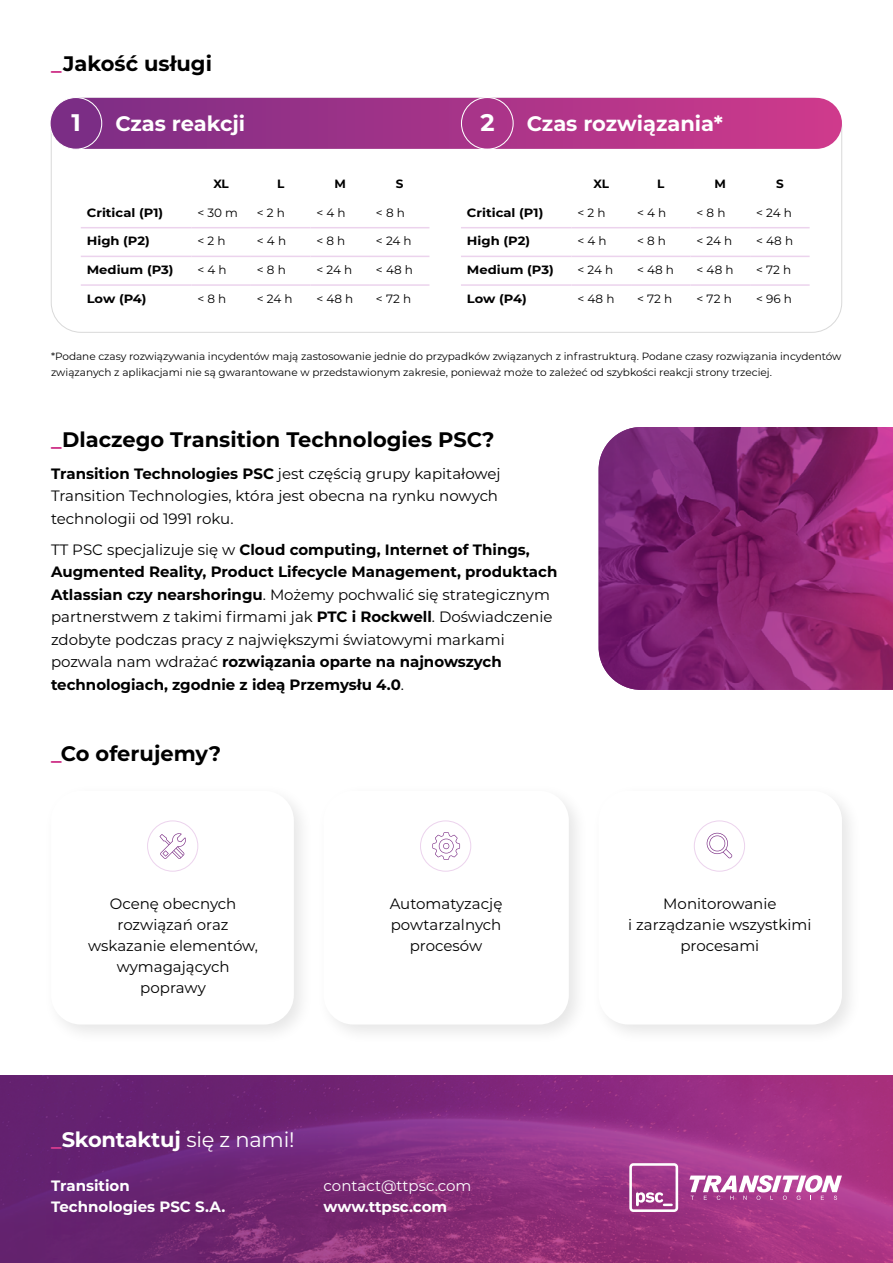
<style>
.page{position:relative;width:893px;height:1263px;background:#fff}
.page>*{position:absolute;margin:0;border:0;box-sizing:border-box;transform-origin:0 0}
.t1{font:700 24px "Montserrat";color:#fff}
.t2{font:700 21px "Montserrat";color:#000}
.t3{font:700 21px "Montserrat";letter-spacing:-.01em;color:#fff}
.t4{font:700 15px/22.5px "Montserrat";color:#000}
.t5{font:15px/21px "Montserrat";color:#000;text-align:center}
.t6{font:700 15px/21px "Montserrat";color:#fff}
.t7{font:15px "Montserrat";color:#fff}
.t8{font:12px "Montserrat";color:#000}
.t9{font:700 12px "Montserrat";color:#000;scale:1.09 1}
.t10{font:700 12px "Montserrat";color:#000}
.t11{font:10.5px/16.5px "Montserrat";color:#000}
.s1{color:#d03a8c}
.s2{font-weight:700}
.s3{font-weight:400}
</style>
<div class="page">
<div style="left:43px;top:783px;width:271px;height:262px;background:#000;opacity:.1"></div>
<div style="left:51px;top:791px;width:243px;height:233px;background:#fff;border-radius:30px"></div>
<img style="left:0;top:1075px;width:893px;height:188px">
<div style="left:316px;top:783px;width:273px;height:262px;background:#000;opacity:.1"></div>
<div style="left:324px;top:791px;width:245px;height:233px;background:#fff;border-radius:30px"></div>
<div style="left:591px;top:783px;width:271px;height:262px;background:#000;opacity:.1"></div>
<div style="left:599px;top:791px;width:243px;height:233px;background:#fff;border-radius:30px"></div>
<div style="left:147px;top:820px;width:51px;height:51px;border:1px solid #ecd3ed;border-radius:50%"></div>
<div style="left:420px;top:820px;width:51px;height:51px;border:1px solid #ecd3ed;border-radius:50%"></div>
<div style="left:694px;top:820px;width:51px;height:51px;border:1px solid #ecd3ed;border-radius:50%"></div>
<svg style="left:689px;top:1175px;width:153px;height:25px"></svg>
<svg style="left:629px;top:1163px;width:49px;height:49px"></svg>
<img style="left:599px;top:427px;width:294px;height:263px">
<hr style="left:81px;top:227px;width:110px;height:1px;background:#ecd3ed">
<hr style="left:191px;top:227px;width:60px;height:1px;background:#ecd3ed">
<hr style="left:251px;top:227px;width:59px;height:1px;background:#ecd3ed">
<hr style="left:310px;top:227px;width:60px;height:1px;background:#ecd3ed">
<hr style="left:370px;top:227px;width:59px;height:1px;background:#ecd3ed">
<hr style="left:81px;top:256px;width:110px;height:1px;background:#ecd3ed">
<hr style="left:191px;top:256px;width:60px;height:1px;background:#ecd3ed">
<hr style="left:251px;top:256px;width:59px;height:1px;background:#ecd3ed">
<hr style="left:310px;top:256px;width:60px;height:1px;background:#ecd3ed">
<hr style="left:370px;top:256px;width:59px;height:1px;background:#ecd3ed">
<hr style="left:81px;top:284px;width:110px;height:2px;background:#ecd3ed">
<hr style="left:191px;top:284px;width:60px;height:2px;background:#ecd3ed">
<hr style="left:251px;top:284px;width:59px;height:2px;background:#ecd3ed">
<hr style="left:310px;top:284px;width:60px;height:2px;background:#ecd3ed">
<hr style="left:370px;top:284px;width:59px;height:2px;background:#ecd3ed">
<hr style="left:461px;top:227px;width:110px;height:1px;background:#ecd3ed">
<hr style="left:571px;top:227px;width:60px;height:1px;background:#ecd3ed">
<hr style="left:631px;top:227px;width:60px;height:1px;background:#ecd3ed">
<hr style="left:691px;top:227px;width:59px;height:1px;background:#ecd3ed">
<hr style="left:750px;top:227px;width:60px;height:1px;background:#ecd3ed">
<hr style="left:461px;top:256px;width:110px;height:1px;background:#ecd3ed">
<hr style="left:571px;top:256px;width:60px;height:1px;background:#ecd3ed">
<hr style="left:631px;top:256px;width:60px;height:1px;background:#ecd3ed">
<hr style="left:691px;top:256px;width:59px;height:1px;background:#ecd3ed">
<hr style="left:750px;top:256px;width:60px;height:1px;background:#ecd3ed">
<hr style="left:461px;top:284px;width:110px;height:2px;background:#ecd3ed">
<hr style="left:571px;top:284px;width:60px;height:2px;background:#ecd3ed">
<hr style="left:631px;top:284px;width:60px;height:2px;background:#ecd3ed">
<hr style="left:691px;top:284px;width:59px;height:2px;background:#ecd3ed">
<hr style="left:750px;top:284px;width:60px;height:2px;background:#ecd3ed">
<div style="left:51px;top:98px;width:791px;height:51px;background:linear-gradient(to right,#7e3288,#ce398b);border-radius:26px"></div>
<div style="left:50px;top:98px;width:52px;height:51px;background:#7b2d85;border-radius:50%"></div>
<div style="left:50px;top:97px;width:52px;height:53px;border:1px solid #fff;border-radius:50%"></div>
<div style="left:461px;top:97px;width:53px;height:53px;border:1px solid #fff;border-radius:50%"></div>
<svg style="left:432px;top:832px;width:28px;height:28px"></svg>
<svg style="left:160px;top:833px;width:26px;height:26px"></svg>
<svg style="left:707px;top:833px;width:25px;height:25px"></svg>
<h2 class="t2" style="left:51px;top:49px;width:162px"><span class="s1">_</span>Jakość usługi</h2>
<h1 class="t1" style="left:71px;top:105px;width:11px">1</h1>
<h2 class="t3" style="left:115px;top:108px;width:131px">Czas reakcji</h2>
<h1 class="t1" style="left:480px;top:105px;width:16px">2</h1>
<h2 class="t3" style="left:527px;top:108px;width:197px">Czas rozwiązania*</h2>
<p class="t10" style="left:213px;top:175px;width:17px">XL</p>
<p class="t10" style="left:277px;top:175px;width:9px">L</p>
<p class="t10" style="left:334px;top:175px;width:13px">M</p>
<p class="t10" style="left:396px;top:175px;width:9px">S</p>
<p class="t9" style="left:87px;top:204px;width:72px">Critical (P1)</p>
<p class="t8" style="left:197px;top:204px;width:42px">&lt; 30 m</p>
<p class="t8" style="left:257px;top:204px;width:30px">&lt; 2 h</p>
<p class="t8" style="left:316px;top:204px;width:31px">&lt; 4 h</p>
<p class="t8" style="left:376px;top:204px;width:30px">&lt; 8 h</p>
<p class="t9" style="left:87px;top:232px;width:59px">High (P2)</p>
<p class="t8" style="left:197px;top:233px;width:30px">&lt; 2 h</p>
<p class="t8" style="left:257px;top:233px;width:31px">&lt; 4 h</p>
<p class="t8" style="left:316px;top:233px;width:30px">&lt; 8 h</p>
<p class="t8" style="left:376px;top:233px;width:37px">&lt; 24 h</p>
<p class="t9" style="left:87px;top:261px;width:81px">Medium (P3)</p>
<p class="t8" style="left:197px;top:261px;width:31px">&lt; 4 h</p>
<p class="t8" style="left:257px;top:261px;width:30px">&lt; 8 h</p>
<p class="t8" style="left:316px;top:261px;width:37px">&lt; 24 h</p>
<p class="t8" style="left:376px;top:261px;width:39px">&lt; 48 h</p>
<p class="t9" style="left:87px;top:290px;width:56px">Low (P4)</p>
<p class="t8" style="left:197px;top:290px;width:30px">&lt; 8 h</p>
<p class="t8" style="left:257px;top:290px;width:37px">&lt; 24 h</p>
<p class="t8" style="left:316px;top:290px;width:39px">&lt; 48 h</p>
<p class="t8" style="left:376px;top:290px;width:37px">&lt; 72 h</p>
<p class="t10" style="left:593px;top:175px;width:17px">XL</p>
<p class="t10" style="left:657px;top:175px;width:9px">L</p>
<p class="t10" style="left:715px;top:175px;width:13px">M</p>
<p class="t10" style="left:776px;top:175px;width:9px">S</p>
<p class="t9" style="left:467px;top:204px;width:72px">Critical (P1)</p>
<p class="t8" style="left:577px;top:204px;width:30px">&lt; 2 h</p>
<p class="t8" style="left:637px;top:204px;width:31px">&lt; 4 h</p>
<p class="t8" style="left:697px;top:204px;width:30px">&lt; 8 h</p>
<p class="t8" style="left:756px;top:204px;width:37px">&lt; 24 h</p>
<p class="t9" style="left:467px;top:232px;width:59px">High (P2)</p>
<p class="t8" style="left:577px;top:233px;width:31px">&lt; 4 h</p>
<p class="t8" style="left:637px;top:233px;width:30px">&lt; 8 h</p>
<p class="t8" style="left:697px;top:233px;width:37px">&lt; 24 h</p>
<p class="t8" style="left:756px;top:233px;width:39px">&lt; 48 h</p>
<p class="t9" style="left:467px;top:261px;width:81px">Medium (P3)</p>
<p class="t8" style="left:577px;top:261px;width:37px">&lt; 24 h</p>
<p class="t8" style="left:637px;top:261px;width:39px">&lt; 48 h</p>
<p class="t8" style="left:697px;top:261px;width:39px">&lt; 48 h</p>
<p class="t8" style="left:756px;top:261px;width:37px">&lt; 72 h</p>
<p class="t9" style="left:467px;top:290px;width:56px">Low (P4)</p>
<p class="t8" style="left:577px;top:290px;width:39px">&lt; 48 h</p>
<p class="t8" style="left:637px;top:290px;width:37px">&lt; 72 h</p>
<p class="t8" style="left:697px;top:290px;width:37px">&lt; 72 h</p>
<p class="t8" style="left:756px;top:290px;width:37px">&lt; 96 h</p>
<p class="t11" style="left:51px;top:347px;width:792px">*Podane czasy rozwiązywania incydentów mają zastosowanie jednie do przypadków związanych z infrastrukturą. Podane czasy rozwiązania incydentów związanych z aplikacjami nie są gwarantowane w przedstawionym zakresie, ponieważ może to zależeć od szybkości reakcji strony trzeciej.</p>
<h2 class="t2" style="left:51px;top:425px;width:445px"><span class="s1">_</span>Dlaczego Transition Technologies PSC?</h2>
<p class="t5" style="left:51px;top:462px;width:451px;line-height:22.5px;text-align:left"><span class="s2">Transition Technologies PSC</span> jest częścią grupy kapitałowej<br>Transition Technologies, która jest obecna na rynku nowych technologii od 1991 roku.</p>
<p class="t4" style="left:51px;top:537px;width:508px"><span class="s3">TT PSC specjalizuje się w</span> Cloud computing, Internet of Things, Augmented Reality, Product Lifecycle Management, produktach Atlassian czy nearshoringu<span class="s3">. Możemy pochwalić się strategicznym partnerstwem z takimi firmami jak</span> PTC i Rockwell<span class="s3">. Doświadczenie zdobyte podczas pracy z największymi światowymi markami pozwala nam wdrażać</span> rozwiązania oparte na najnowszych technologiach, zgodnie z ideą Przemysłu 4.0<span class="s3">.</span></p>
<h2 class="t2" style="left:51px;top:738px;width:172px"><span class="s1">_</span>Co oferujemy?</h2>
<p class="t5" style="left:88px;top:892px;width:171px">Ocenę obecnych rozwiązań oraz wskazanie elementów, wymagających poprawy</p>
<p class="t5" style="left:390px;top:892px;width:114px">Automatyzację powtarzalnych procesów</p>
<p class="t5" style="left:628px;top:892px;width:185px">Monitorowanie<br>i zarządzanie wszystkimi procesami</p>
<h2 class="t3" style="left:51px;top:1124px;width:245px"><span class="s1">_</span>Skontaktuj <span class="s3">się z nami!</span></h2>
<p class="t6" style="left:51px;top:1174px;width:176px">Transition<br>Technologies PSC S.A.</p>
<p class="t7" style="left:324px;top:1175px;width:149px">contact@ttpsc.com</p>
<p class="t6" style="left:324px;top:1195px;width:125px">www.ttpsc.com</p>
</div>
